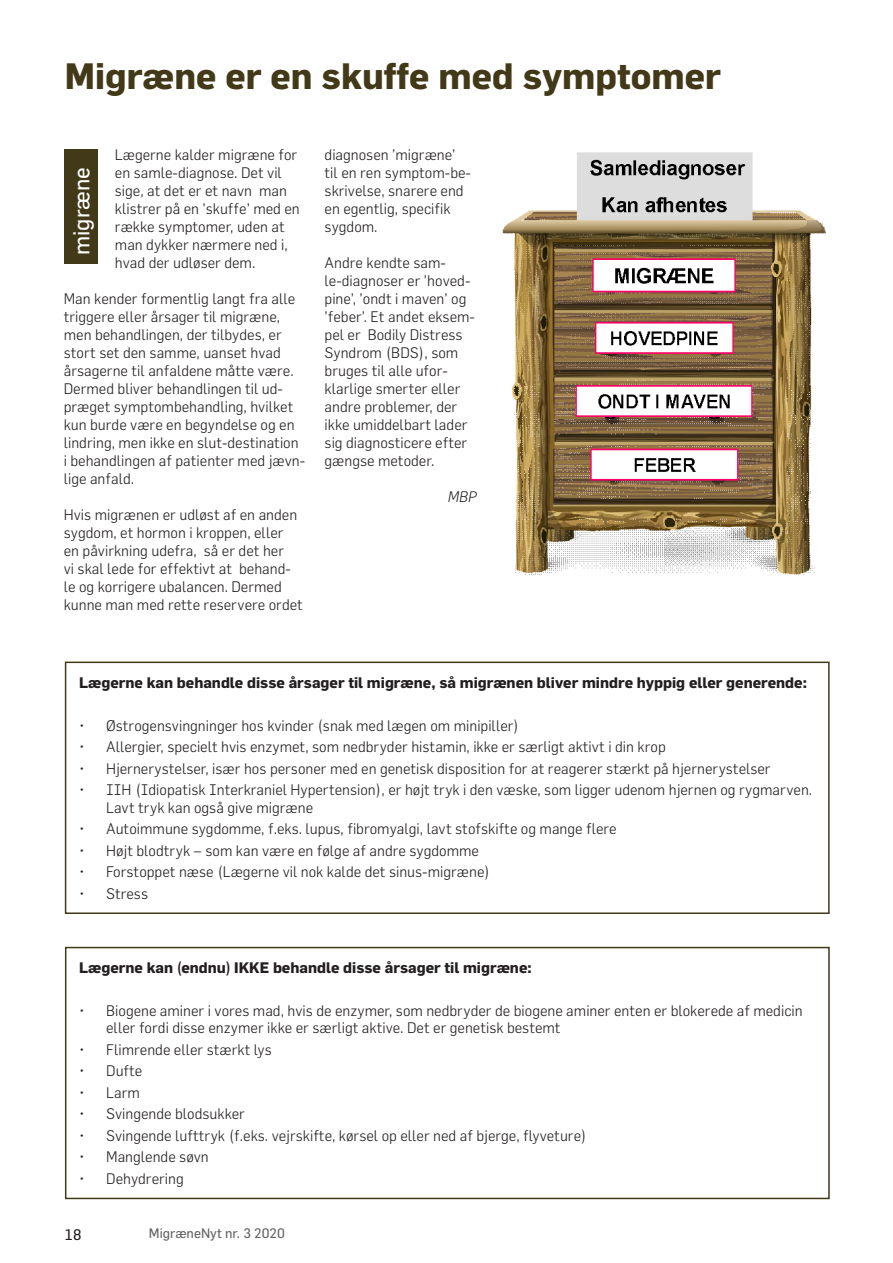
<style>
.page{position:relative;width:893px;height:1263px;background:#fff}
.page>*{position:absolute;margin:0;border:0;box-sizing:border-box;transform-origin:0 0}
.t1{font:700 36px "Flama";color:#423918}
.t2{font:22.5px "Flama";color:#fff}
.t3{font:300 15px/18px "Flama";color:#231f20}
.Tekstboks_migrænenyt{font:700 15px "Flama";color:#231f20}
.t4{font:italic 300 15px "Flama";color:#231f20}
.t5{font:15px "Flama";color:#231f20}
.t6{font:13.5px "Flama";color:#636366}
</style>
<div class="page">
<div style="left:65px;top:149px;width:33px;height:115px;background:#423918"></div>
<div style="left:65px;top:947px;width:765px;height:252px;border:2px solid #423918"></div>
<div style="left:65px;top:661px;width:765px;height:253px;border:2px solid #423918"></div>
<img style="left:502px;top:152px;width:324px;height:423px">
<p class="t1" style="left:65px;top:55px;width:657px">Migræne er en skuffe med symptomer</p>
<p class="t3" style="left:115px;top:145px;width:186px">Lægerne kalder migræne for en samle-diagnose. Det vil sige, at det er et navn man klistrer på en ’skuffe’ med en række symptomer, uden at man dykker nærmere ned i, hvad der udløser dem.</p>
<p class="t3" style="left:64px;top:289px;width:243px">Man kender formentlig langt fra alle triggere eller årsager til migræne, men behandlingen, der tilbydes, er stort set den samme, uanset hvad årsagerne til anfaldene måtte være.<br>Dermed bliver behandlingen til ud&shy;præget symptombehandling, hvilket kun burde være en begyndelse og en lindring, men ikke en slut-destination i behandlingen af patienter med jævn&shy;lige anfald.</p>
<p class="t3" style="left:64px;top:505px;width:241px">Hvis migrænen er udløst af en anden sygdom, et hormon i kroppen, eller<br>en påvirkning udefra, så er det her<br>vi skal lede for effektivt at behand&shy;le og korrigere ubalancen. Dermed kunne man med rette reservere ordet</p>
<p class="t2" style="left:68px;top:255px;width:90px;rotate:-90deg">migræne</p>
<p class="t3" style="left:325px;top:145px;width:148px">diagnosen ’migræne’ til en ren symptom-be&shy;skrivelse, snarere end en egentlig, specifik sygdom.</p>
<p class="t3" style="left:325px;top:253px;width:152px">Andre kendte sam&shy;le-diagnoser er ’hoved&shy;pine’, ’ondt i maven’ og ’feber’. Et andet eksem&shy;pel er Bodily Distress<br>Syndrom (BDS), som bruges til alle ufor&shy;klarlige smerter eller andre problemer, der ikke umiddelbart lader sig diagnosticere efter gængse metoder.</p>
<p class="t4" style="left:448px;top:487px;width:31px">MBP</p>
<p class="Tekstboks_migrænenyt" style="left:79px;top:673px;width:729px">Lægerne kan behandle disse årsager til migræne, så migrænen bliver mindre hyppig eller generende:</p>
<p class="t3" style="left:79px;top:716px;width:442px">• Østrogensvingninger hos kvinder (snak med lægen om minipiller)</p>
<p class="t3" style="left:79px;top:737px;width:588px">• Allergier, specielt hvis enzymet, som nedbryder histamin, ikke er særligt aktivt i din krop</p>
<p class="t3" style="left:79px;top:759px;width:693px">• Hjernerystelser, især hos personer med en genetisk disposition for at reagerer stærkt på hjernerystelser</p>
<p class="t3" style="left:106px;top:781px;width:708px;line-height:17.2px;text-indent:-27px">• IIH (Idiopatisk Interkraniel Hypertension), er højt tryk i den væske, som ligger udenom hjernen og rygmarven.<br>Lavt tryk kan også give migræne</p>
<p class="t3" style="left:79px;top:819px;width:539px">• Autoimmune sygdomme, f.eks. lupus, fibromyalgi, lavt stofskifte og mange flere</p>
<p class="t3" style="left:79px;top:841px;width:401px">• Højt blodtryk – som kan være en følge af andre sygdomme</p>
<p class="t3" style="left:79px;top:862px;width:413px">• Forstoppet næse (Lægerne vil nok kalde det sinus-migræne)</p>
<p class="t3" style="left:79px;top:884px;width:71px">• Stress</p>
<p class="Tekstboks_migrænenyt" style="left:79px;top:958px;width:454px">Lægerne kan (endnu) IKKE behandle disse årsager til migræne:</p>
<p class="t3" style="left:106px;top:1002px;width:698px;line-height:17.2px;text-indent:-27px">• Biogene aminer i vores mad, hvis de enzymer, som nedbryder de biogene aminer enten er blokerede af medicin eller fordi disse enzymer ikke er særligt aktive. Det er genetisk bestemt</p>
<p class="t3" style="left:79px;top:1040px;width:194px">• Flimrende eller stærkt lys</p>
<p class="t3" style="left:79px;top:1061px;width:65px">• Dufte</p>
<p class="t3" style="left:79px;top:1083px;width:62px">• Larm</p>
<p class="t3" style="left:79px;top:1104px;width:167px">• Svingende blodsukker</p>
<p class="t3" style="left:79px;top:1126px;width:509px">• Svingende lufttryk (f.eks. vejrskifte, kørsel op eller ned af bjerge, flyveture)</p>
<p class="t3" style="left:79px;top:1147px;width:131px">• Manglende søvn</p>
<p class="t3" style="left:79px;top:1169px;width:106px">• Dehydrering</p>
<p class="t5" style="left:65px;top:1225px;width:18px">18</p>
<p class="t6" style="left:149px;top:1224px;width:137px">MigræneNyt nr. 3 2020</p>
</div>
